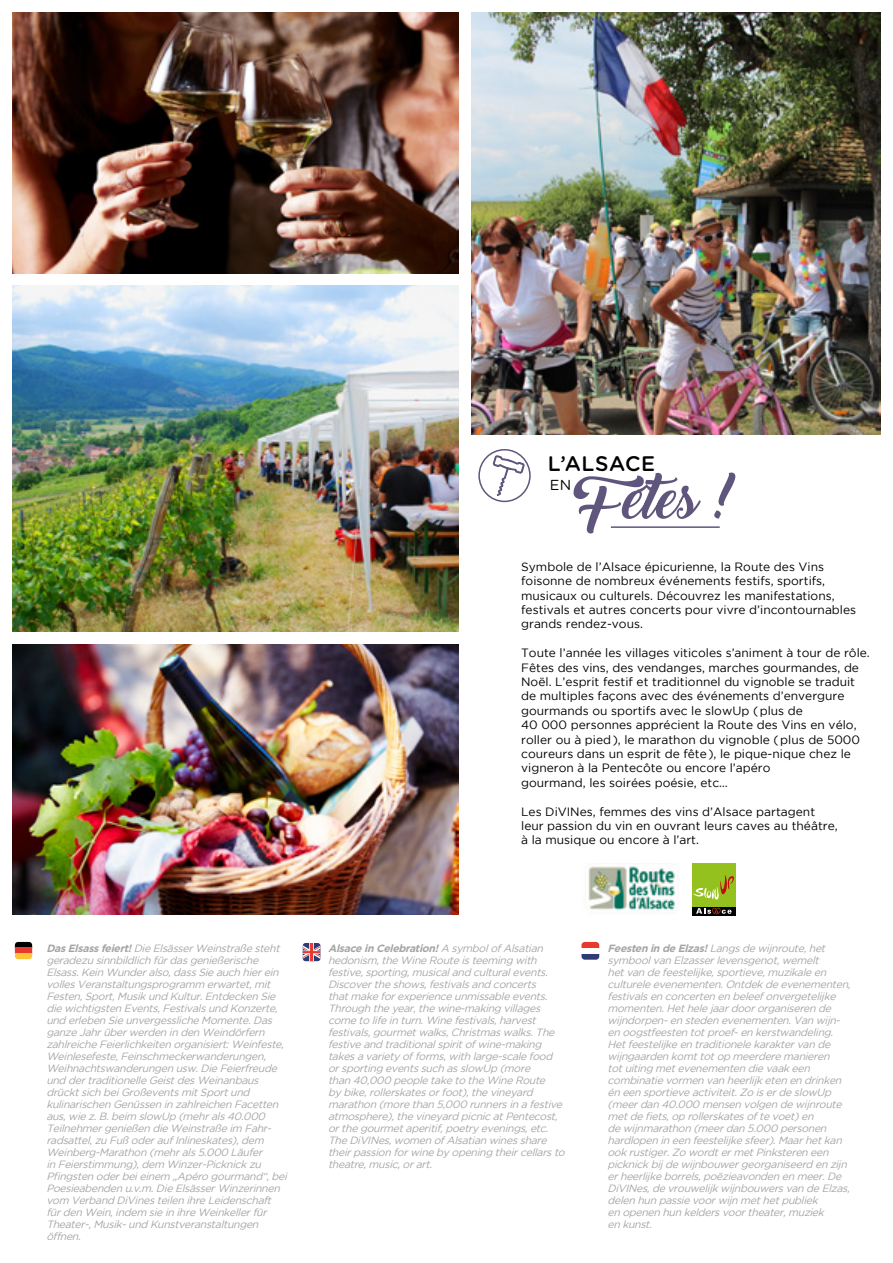
<style>
.page{position:relative;width:893px;height:1263px;background:#fff}
.page>*{position:absolute;margin:0;border:0;box-sizing:border-box;transform-origin:0 0}
.t1{font:500 21px "Gotham Rounded";letter-spacing:.02em;color:#020203}
.t2{font:14.55px "Gotham Rounded";color:#000}
.t3{font:12px/14.4px "Gotham";color:#000}
.t4{font:italic 10.5px/12px "Gotham";letter-spacing:-.03em;color:#878787}
.s1{font-weight:700}
</style>
<div class="page">
<img style="left:13px;top:13px;width:445px;height:260px">
<img style="left:471px;top:13px;width:409px;height:422px">
<img style="left:13px;top:286px;width:445px;height:345px">
<img style="left:13px;top:644px;width:445px;height:270px">
<div style="left:15px;top:942px;width:17px;height:6px;background:#000"></div>
<div style="left:15px;top:948px;width:17px;height:6px;background:#e7392f"></div>
<div style="left:15px;top:954px;width:17px;height:5px;background:#fdc533"></div>
<svg style="left:303px;top:943px;width:17px;height:18px"></svg>
<div style="left:581px;top:942px;width:18px;height:6px;background:#e7392f"></div>
<div style="left:581px;top:954px;width:18px;height:6px;background:#2e3c76"></div>
<div style="left:478px;top:449px;width:53px;height:53px;border:2px solid #5f557d;border-radius:50%"></div>
<div style="left:692px;top:863px;width:44px;height:44px;background:#95c11f"></div>
<svg style="left:693px;top:875px;width:41px;height:25px"></svg>
<div style="left:692px;top:907px;width:44px;height:8px;background:#000"></div>
<svg style="left:696px;top:908px;width:35px;height:6px"></svg>
<svg style="left:493px;top:455px;width:31px;height:41px"></svg>
<svg style="left:573px;top:472px;width:162px;height:61px"></svg>
<img style="left:588px;top:863px;width:87px;height:48px">
<h1 class="t1" style="left:548px;top:448px;width:109px">L’ALSACE</h1>
<h2 class="t2" style="left:550px;top:475px;width:23px">EN</h2>
<p class="t3" style="left:521px;top:559px;width:336px">Symbole de l’Alsace épicurienne, la Route des Vins foisonne de nombreux événements festifs, sportifs, musicaux ou culturels. Découvrez les manifestations, festivals et autres concerts pour vivre d’incontournables grands rendez-vous.</p>
<p class="t3" style="left:521px;top:645px;width:350px">Toute l’année les villages viticoles s’animent à tour de rôle.<br>Fêtes des vins, des vendanges, marches gourmandes, de Noël. L’esprit festif et traditionnel du vignoble se traduit de multiples façons avec des événements d’envergure gourmands ou sportifs avec le slowUp (plus de<br>40 000 personnes apprécient la Route des Vins en vélo, roller ou à pied), le marathon du vignoble (plus de 5000 coureurs dans un esprit de fête), le pique-nique chez le vigneron à la Pentecôte ou encore l’apéro<br>gourmand, les soirées poésie, etc…</p>
<p class="t3" style="left:521px;top:804px;width:318px">Les DiVINes, femmes des vins d’Alsace partagent leur passion du vin en ouvrant leurs caves au théâtre, à la musique ou encore à l’art.</p>
<p class="t4" style="left:46px;top:942px;width:245px"><span class="s1">DasElsassfeiert!</span>Die ElsässerWeinstraße steht geradezu sinnbildlich fürdasgenießerische Elsass.Kein Wunderalso,dassSie auch hierein vollesVeranstaltungsprogramm erwartet,mit Festen,Sport,Musikund Kultur.Entdecken Sie die wichtigsten Events,Festivalsund Konzerte, und erleben Sie unvergessliche Momente.Das ganze Jahrüberwerden in den Weindörfern zahlreiche Feierlichkeiten organisiert:Weinfeste, Weinlesefeste,Feinschmeckerwanderungen, Weihnachtswanderungen usw.Die Feierfreude und dertraditionelle GeistdesWeinanbaus drücktsich beiGroßeventsmitSportund kulinarischen Genüssen in zahlreichen Facetten aus,wie z.B.beim slowUp (mehrals40.000<br>Teilnehmergenießen die Weinstraße im Fahr&shy;radsattel,zu Fuß oderaufInlineskates),dem Weinberg-Marathon (mehrals5.000 Läufer<br>in Feierstimmung),dem Winzer-Picknickzu Pfingsten oderbeieinem „Apéro gourmand“,bei Poesieabenden u.v.m.Die ElsässerWinzerinnen vom Verband DiVinesteilen ihre Leidenschaft fürden Wein,indem sie in ihre Weinkellerfür Theater-,Musik-und Kunstveranstaltungen öffnen.</p>
<p class="t4" style="left:328px;top:942px;width:241px"><span class="s1">Alsace in Celebration!</span>A symbolofAlsatian hedonism,the Wine Route isteeming with festive,sporting,musicaland culturalevents.<br>Discoverthe shows,festivalsand concerts thatmake forexperience unmissable events.<br>Through the year,the wine-making villages come to life in turn.Wine festivals,harvest festivals,gourmetwalks,Christmaswalks.The festive and traditionalspiritofwine-making takesavariety offorms,with large-scale food orsporting eventssuch asslowUp (more<br>than 40,000 people take to the Wine Route<br>by bike,rollerskatesorfoot),the vineyard marathon (more than 5,000 runnersin afestive atmosphere),the vineyard picnicatPentecost, orthe gourmetaperitif,poetry evenings,etc.<br>The DiVINes,women ofAlsatian winesshare theirpassion forwine by opening theircellarsto theatre,music,orart.</p>
<p class="t4" style="left:607px;top:942px;width:247px"><span class="s1">Feesten in de Elzas!</span>Langsde wij nroute,het symboolvan Elzasserlevensgenot,wemelt hetvan de feestelij ke,sportieve,muzikale en culturele evenementen.Ontdekde evenementen, festivalsen concerten en beleefonvergetelij ke momenten.Hethele jaardoororganiseren de wijndorpen-en steden evenementen.Van wijn&shy;en oogstfeesten totproef-en kerstwandeling.<br>Hetfeestelijke en traditionele karaktervan de wijngaarden komttotop meerdere manieren totuiting metevenementen die vaakeen combinatie vormen van heerlijketen en drinken én een sportieve activiteit.Zo iserde slowUp (meerdan 40.000 mensen volgen de wijnroute metde fiets,op rollerskatesofte voet)en<br>de wijnmarathon (meerdan 5.000 personen hardlopen in een feestelijke sfeer).Maarhetkan ookrustiger.Zo wordtermetPinksteren een picknickbij de wijnbouwergeorganiseerd en zijn erheerlijke borrels,poëzieavonden en meer.De DiVINes,de vrouwelijkwijnbouwersvan de Elzas, delen hun passie voorwijn methetpubliek<br>en openen hun keldersvoortheater,muziek<br>en kunst.</p>
</div>
